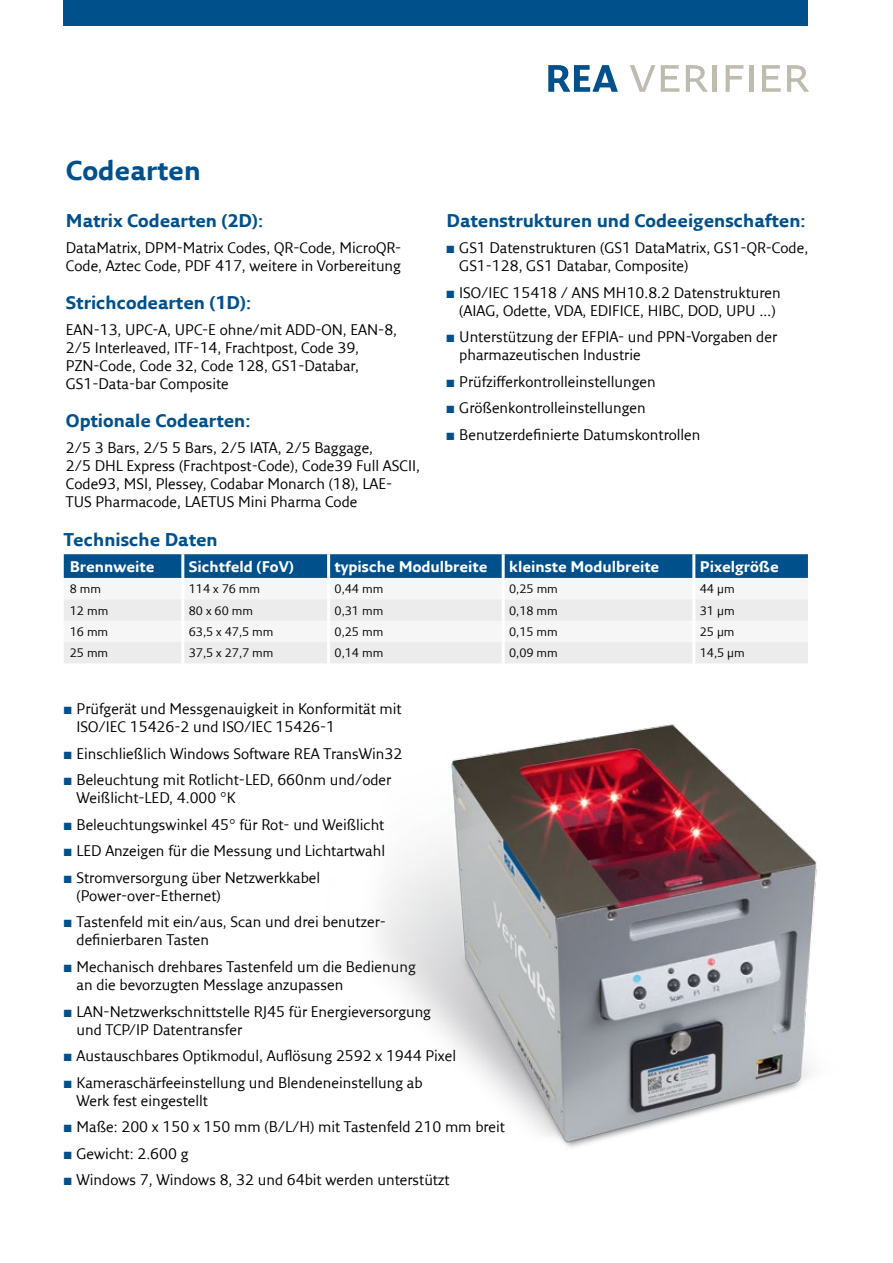
<style>
.page{position:relative;width:893px;height:1263px;background:#fff}
.page>*{position:absolute;margin:0;border:0;box-sizing:border-box;transform-origin:0 0}
.t1{font:700 27px "Fresco Sans LF";color:#00508c}
.t2{font:700 18px "Fresco Sans LF";color:#00508c}
.t3{font:15px/18px "Fresco Sans LF";color:#000}
.t4{font:700 15px "Fresco Sans LF";color:#fff}
.t5{font:12px "Fresco Sans LF";color:#000}
.s1{color:#00508c}
</style>
<div class="page">
<div style="left:64px;top:0;width:744px;height:26px;background:#00508c"></div>
<svg style="left:64px;top:554px;width:744px;height:24px;background:#03528d"></svg>
<svg style="left:64px;top:599px;width:744px;height:64px;fill:#ececed"></svg>
<hr style="left:181px;top:554px;width:3px;height:24px;background:#fff">
<hr style="left:327px;top:554px;width:3px;height:24px;background:#fff">
<hr style="left:502px;top:554px;width:3px;height:24px;background:#fff">
<hr style="left:692px;top:554px;width:3px;height:24px;background:#fff">
<hr style="left:181px;top:599px;width:3px;height:22px;background:#fff">
<hr style="left:327px;top:599px;width:3px;height:22px;background:#fff">
<hr style="left:502px;top:599px;width:3px;height:22px;background:#fff">
<hr style="left:692px;top:599px;width:3px;height:22px;background:#fff">
<hr style="left:181px;top:621px;width:3px;height:21px;background:#fff">
<hr style="left:327px;top:621px;width:3px;height:21px;background:#fff">
<hr style="left:502px;top:621px;width:3px;height:21px;background:#fff">
<hr style="left:692px;top:621px;width:3px;height:21px;background:#fff">
<hr style="left:181px;top:642px;width:3px;height:21px;background:#fff">
<hr style="left:327px;top:642px;width:3px;height:21px;background:#fff">
<hr style="left:502px;top:642px;width:3px;height:21px;background:#fff">
<hr style="left:692px;top:642px;width:3px;height:21px;background:#fff">
<svg style="left:548px;top:65px;width:70px;height:27px"></svg>
<svg style="left:630px;top:65px;width:25px;height:27px"></svg>
<svg style="left:661px;top:65px;width:18px;height:27px"></svg>
<svg style="left:686px;top:65px;width:22px;height:27px"></svg>
<hr style="left:713px;top:65px;width:4px;height:27px;background:#bfbbae">
<svg style="left:726px;top:65px;width:17px;height:27px"></svg>
<hr style="left:750px;top:65px;width:4px;height:27px;background:#bfbbae">
<svg style="left:762px;top:65px;width:19px;height:27px"></svg>
<svg style="left:787px;top:65px;width:22px;height:27px"></svg>
<img style="left:379px;top:724px;width:438px;height:423px">
<h1 class="t1" style="left:66px;top:154px;width:136px">Codearten</h1>
<p class="t2" style="left:66px;top:209px;width:199px">Matrix Codearten (2D):</p>
<p class="t3" style="left:66px;top:239px;width:337px">DataMatrix, DPM-Matrix Codes, QR-Code, MicroQR-<br>Code, Aztec Code, PDF 417, weitere in Vorbereitung</p>
<p class="t2" style="left:66px;top:291px;width:187px">Strichcodearten (1D):</p>
<p class="t3" style="left:66px;top:321px;width:333px">EAN-13, UPC-A, UPC-E ohne/mit ADD-ON, EAN-8, 2/5 Interleaved, ITF-14, Frachtpost, Code 39, PZN-Code, Code 32, Code 128, GS1-Databar, GS1-Data-bar Composite</p>
<p class="t2" style="left:66px;top:409px;width:186px">Optionale Codearten:</p>
<p class="t3" style="left:66px;top:439px;width:356px">2/5 3 Bars, 2/5 5 Bars, 2/5 IATA, 2/5 Baggage,<br>2/5 DHL Express (Frachtpost-Code), Code39 Full ASCII, Code93, MSI, Plessey, Codabar Monarch (18), LAE-TUS Pharmacode, LAETUS Mini Pharma Code</p>
<p class="t2" style="left:446px;top:209px;width:361px">Datenstrukturen und Codeeigenschaften:</p>
<p class="t3" style="left:459px;top:239px;width:350px;text-indent:-13px"><span class="s1">■</span> GS1 Datenstrukturen (GS1 DataMatrix, GS1-QR-Code,<br>GS1-128, GS1 Databar, Composite)</p>
<p class="t3" style="left:446px;top:283px;width:336px;text-align:center"><span class="s1">■</span> ISO/IEC 15418 / ANS MH10.8.2 Datenstrukturen (AIAG, Odette, VDA, EDIFICE, HIBC, DOD, UPU …)</p>
<p class="t3" style="left:459px;top:328px;width:319px;text-indent:-13px"><span class="s1">■</span> Unterstützung der EFPIA- und PPN-Vorgaben der pharmazeutischen Industrie</p>
<p class="t3" style="left:446px;top:372px;width:211px"><span class="s1">■</span> Prüfzifferkontrolleinstellungen</p>
<p class="t3" style="left:446px;top:399px;width:201px"><span class="s1">■</span> Größenkontrolleinstellungen</p>
<p class="t3" style="left:446px;top:425px;width:255px"><span class="s1">■</span> Benutzerdefinierte Datumskontrollen</p>
<p class="t2" style="left:64px;top:528px;width:155px">Technische Daten</p>
<p class="t4" style="left:70px;top:557px;width:86px">Brennweite</p>
<p class="t4" style="left:189px;top:557px;width:107px">Sichtfeld (FoV)</p>
<p class="t4" style="left:335px;top:557px;width:154px">typische Modulbreite</p>
<p class="t4" style="left:509px;top:557px;width:152px">kleinste Modulbreite</p>
<p class="t4" style="left:700px;top:557px;width:80px">Pixelgröße</p>
<p class="t5" style="left:70px;top:582px;width:33px">8 mm</p>
<p class="t5" style="left:189px;top:582px;width:73px">114 x 76 mm</p>
<p class="t5" style="left:335px;top:582px;width:50px">0,44 mm</p>
<p class="t5" style="left:509px;top:582px;width:50px">0,25 mm</p>
<p class="t5" style="left:700px;top:582px;width:36px">44 µm</p>
<p class="t5" style="left:70px;top:603px;width:40px">12 mm</p>
<p class="t5" style="left:189px;top:603px;width:66px">80 x 60 mm</p>
<p class="t5" style="left:335px;top:603px;width:50px">0,31 mm</p>
<p class="t5" style="left:509px;top:603px;width:50px">0,18 mm</p>
<p class="t5" style="left:700px;top:603px;width:36px">31 µm</p>
<p class="t5" style="left:70px;top:624px;width:40px">16 mm</p>
<p class="t5" style="left:189px;top:624px;width:86px">63,5 x 47,5 mm</p>
<p class="t5" style="left:335px;top:624px;width:50px">0,25 mm</p>
<p class="t5" style="left:509px;top:624px;width:50px">0,15 mm</p>
<p class="t5" style="left:700px;top:624px;width:36px">25 µm</p>
<p class="t5" style="left:70px;top:646px;width:40px">25 mm</p>
<p class="t5" style="left:189px;top:646px;width:86px">37,5 x 27,7 mm</p>
<p class="t5" style="left:335px;top:646px;width:50px">0,14 mm</p>
<p class="t5" style="left:509px;top:646px;width:50px">0,09 mm</p>
<p class="t5" style="left:700px;top:646px;width:47px">14,5 µm</p>
<p class="t3" style="left:77px;top:700px;width:327px;text-indent:-13px"><span class="s1">■</span> Prüfgerät und Messgenauigkeit in Konformität mit<br>ISO/IEC 15426-2 und ISO/IEC 15426-1</p>
<p class="t3" style="left:64px;top:744px;width:340px"><span class="s1">■</span> Einschließlich Windows Software REA TransWin32</p>
<p class="t3" style="left:77px;top:771px;width:316px;text-indent:-13px"><span class="s1">■</span> Beleuchtung mit Rotlicht-LED, 660nm und/oder<br>Weißlicht-LED, 4.000 °K</p>
<p class="t3" style="left:64px;top:815px;width:322px"><span class="s1">■</span> Beleuchtungswinkel 45° für Rot- und Weißlicht</p>
<p class="t3" style="left:64px;top:842px;width:323px"><span class="s1">■</span> LED Anzeigen für die Messung und Lichtartwahl</p>
<p class="t3" style="left:77px;top:868px;width:245px;text-indent:-13px"><span class="s1">■</span> Stromversorgung über Netzwerkkabel (Power-over-Ethernet)</p>
<p class="t3" style="left:77px;top:913px;width:311px;text-indent:-13px"><span class="s1">■</span> Tastenfeld mit ein/aus, Scan und drei benutzer&shy;definierbaren Tasten</p>
<p class="t3" style="left:77px;top:957px;width:341px;text-indent:-13px"><span class="s1">■</span> Mechanisch drehbares Tastenfeld um die Bedienung an die bevorzugten Messlage anzupassen</p>
<p class="t3" style="left:77px;top:1002px;width:356px;text-indent:-13px"><span class="s1">■</span> LAN-Netzwerkschnittstelle RJ45 für Energieversorgung und TCP/IP Datentransfer</p>
<p class="t3" style="left:64px;top:1046px;width:394px"><span class="s1">■</span> Austauschbares Optikmodul, Auflösung 2592 x 1944 Pixel</p>
<p class="t3" style="left:77px;top:1073px;width:347px;text-indent:-13px"><span class="s1">■</span> Kameraschärfeeinstellung und Blendeneinstellung ab<br>Werk fest eingestellt</p>
<p class="t3" style="left:64px;top:1117px;width:443px"><span class="s1">■</span> Maße: 200 x 150 x 150 mm (B/L/H) mit Tastenfeld 210 mm breit</p>
<p class="t3" style="left:64px;top:1144px;width:126px"><span class="s1">■</span> Gewicht: 2.600 g</p>
<p class="t3" style="left:64px;top:1170px;width:387px"><span class="s1">■</span> Windows 7, Windows 8, 32 und 64bit werden unterstützt</p>
</div>
